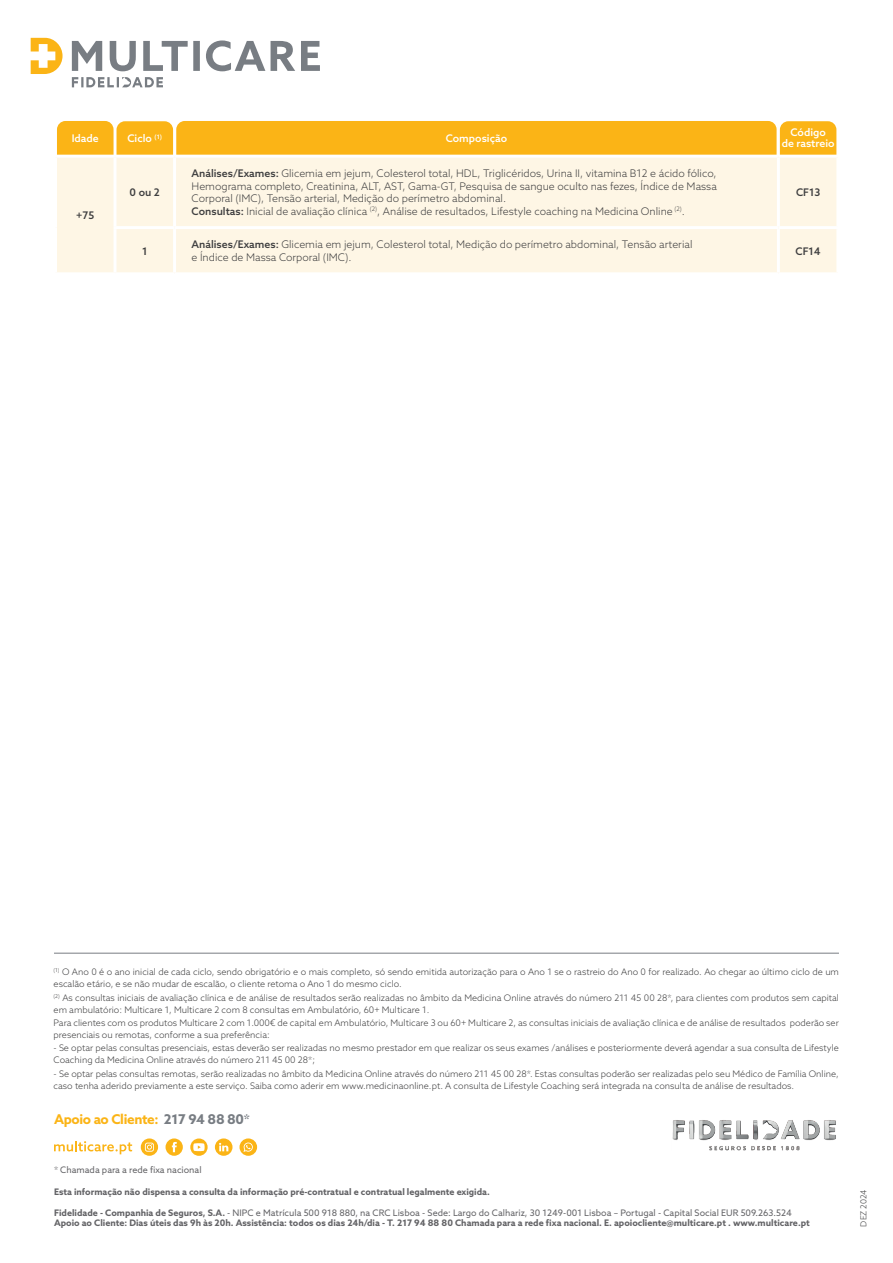
<style>
.page{position:relative;width:893px;height:1263px;background:#fff}
.page>*{position:absolute;margin:0;border:0;box-sizing:border-box;transform-origin:0 0}
.t1{font:700 13.5px "Azo Sans";letter-spacing:-.025em;color:#fbb416}
.t2{font:300 10.5px/12.6px "Azo Sans";color:#3e3e3f}
.t3{font:500 10.5px/11.2px "Azo Sans";color:#fff;text-align:center}
.t4{font:500 10.5px "Azo Sans";color:#3e3e3f}
.t5{font:300 9px/12px "Azo Sans";color:#3e3e3f}
.t6{font:700 9px/10.5px "Azo Sans";color:#636366}
.t7{font:9px "Azo Sans";color:#636366}
.t8{font:300 8.25px "Azo Sans";color:#3e3e3f}
.t9{font:500 6.15px "Azo Sans";color:#fff}
.s1{font-weight:500}
.s2{color:#787d83}
.s3{font-weight:400}
</style>
<div class="page">
<div style="left:57px;top:121px;width:779px;height:34px;background:#fbb416"></div>
<svg style="left:72px;top:40px;width:248px;height:47px"></svg>
<svg style="left:31px;top:38px;width:32px;height:36px"></svg>
<div style="left:57px;top:158px;width:779px;height:114px;background:#fef6e5"></div>
<hr style="left:114px;top:158px;width:3px;height:68px;background:#fff">
<hr style="left:173px;top:158px;width:3px;height:68px;background:#fff">
<hr style="left:777px;top:158px;width:3px;height:68px;background:#fff">
<hr style="left:114px;top:226px;width:61px;height:3px;background:#fff">
<hr style="left:114px;top:229px;width:3px;height:43px;background:#fff">
<hr style="left:175px;top:226px;width:603px;height:3px;background:#fff">
<hr style="left:173px;top:229px;width:3px;height:43px;background:#fff">
<hr style="left:778px;top:226px;width:61px;height:3px;background:#fff">
<hr style="left:777px;top:229px;width:3px;height:43px;background:#fff">
<hr style="left:54px;top:953px;width:785px;height:1px;background:#787d83">
<img style="left:672px;top:1120px;width:164px;height:31px">
<svg style="left:54px;top:1141px;width:78px;height:13px"></svg>
<svg style="left:166px;top:1138px;width:17px;height:18px"></svg>
<svg style="left:141px;top:1138px;width:17px;height:18px"></svg>
<svg style="left:190px;top:1138px;width:18px;height:18px"></svg>
<svg style="left:215px;top:1138px;width:17px;height:18px"></svg>
<svg style="left:239px;top:1138px;width:18px;height:18px"></svg>
<p class="t9" style="left:154px;top:133px;width:9px">(1)</p>
<p class="t3" style="left:782px;top:126px;width:54px">Código<br>de rastreio</p>
<p class="t3" style="left:72px;top:133px;width:29px">Idade</p>
<p class="t3" style="left:127px;top:133px;width:26px">Ciclo</p>
<p class="t3" style="left:446px;top:133px;width:63px">Composição</p>
<p class="t4" style="left:76px;top:208px;width:19px">+75</p>
<p class="t4" style="left:130px;top:185px;width:32px">0 ou 2</p>
<p class="t2" style="left:192px;top:167px;width:527px"><span class="s1">Análises/Exames:</span> Glicemia em jejum, Colesterol total, HDL, Triglicéridos, Urina II, vitamina B12 e ácido fólico, Hemograma completo, Creatinina, ALT, AST, Gama-GT, Pesquisa de sangue oculto nas fezes, Índice de Massa Corporal (IMC), Tensão arterial, Medição do perímetro abdominal.<br><span class="s1">Consultas:</span> Inicial de avaliação clínica <sup>(2)</sup>, Análise de resultados, Lifestyle coaching na Medicina Online <sup>(2)</sup>.</p>
<p class="t4" style="left:796px;top:185px;width:26px">CF13</p>
<p class="t4" style="left:142px;top:244px;width:7px">1</p>
<p class="t2" style="left:192px;top:238px;width:502px"><span class="s1">Análises/Exames:</span> Glicemia em jejum, Colesterol total, Medição do perímetro abdominal, Tensão arterial e Índice de Massa Corporal (IMC).</p>
<p class="t4" style="left:795px;top:244px;width:27px">CF14</p>
<p class="t5" style="left:54px;top:966px;width:787px"><sup>(1)</sup> O Ano 0 é o ano inicial de cada ciclo, sendo obrigatório e o mais completo, só sendo emitida autorização para o Ano 1 se o rastreio do Ano 0 for realizado. Ao chegar ao último ciclo de um escalão etário, e se não mudar de escalão, o cliente retoma o Ano 1 do mesmo ciclo.</p>
<p class="t5" style="left:54px;top:991px;width:787px"><sup>(2)</sup> As consultas iniciais de avaliação clínica e de análise de resultados serão realizadas no âmbito da Medicina Online através do número 211 45 00 28*, para clientes com produtos sem capital em ambulatório: Multicare 1, Multicare 2 com 8 consultas em Ambulatório, 60+ Multicare 1.</p>
<p class="t5" style="left:54px;top:1017px;width:787px">Para clientes com os produtos Multicare 2 com 1.000€ de capital em Ambulatório, Multicare 3 ou 60+ Multicare 2, as consultas iniciais de avaliação clínica e de análise de resultados poderão ser presenciais ou remotas, conforme a sua preferência:</p>
<p class="t5" style="left:54px;top:1042px;width:787px">- Se optar pelas consultas presenciais, estas deverão ser realizadas no mesmo prestador em que realizar os seus exames /análises e posteriormente deverá agendar a sua consulta de Lifestyle<br>Coaching da Medicina Online através do número 211 45 00 28*;</p>
<p class="t5" style="left:54px;top:1067px;width:787px">- Se optar pelas consultas remotas, serão realizadas no âmbito da Medicina Online através do número 211 45 00 28*. Estas consultas poderão ser realizadas pelo seu Médico de Família Online, caso tenha aderido previamente a este serviço. Saiba como aderir em www.medicinaonline.pt. A consulta de Lifestyle Coaching será integrada na consulta de análise de resultados.</p>
<h1 class="t1" style="left:54px;top:1110px;width:197px">Apoio ao Cliente: <span class="s2">217 94 88 80*</span></h1>
<p class="t7" style="left:54px;top:1164px;width:149px">* Chamada para a rede fixa nacional</p>
<p class="t6" style="left:54px;top:1186px;width:437px">Esta informação não dispensa a consulta da informação pré-contratual e contratual legalmente exigida.</p>
<p class="t6" style="left:54px;top:1207px;width:757px">Fidelidade - Companhia de Seguros, S.A. <span class="s3">- NIPC e Matrícula 500 918 880, na CRC Lisboa - Sede: Largo do Calhariz, 30 1249-001 Lisboa – Portugal - Capital Social EUR 509.263.524<br></span>Apoio ao Cliente: Dias úteis das 9h às 20h. Assistência: todos os dias 24h/dia - T. 217 94 88 80 Chamada para a rede fixa nacional. E. apoiocliente@multicare.pt . www.multicare.pt</p>
<p class="t8" style="left:858px;top:1226px;width:39px;rotate:-90deg">DEZ 2024</p>
</div>
